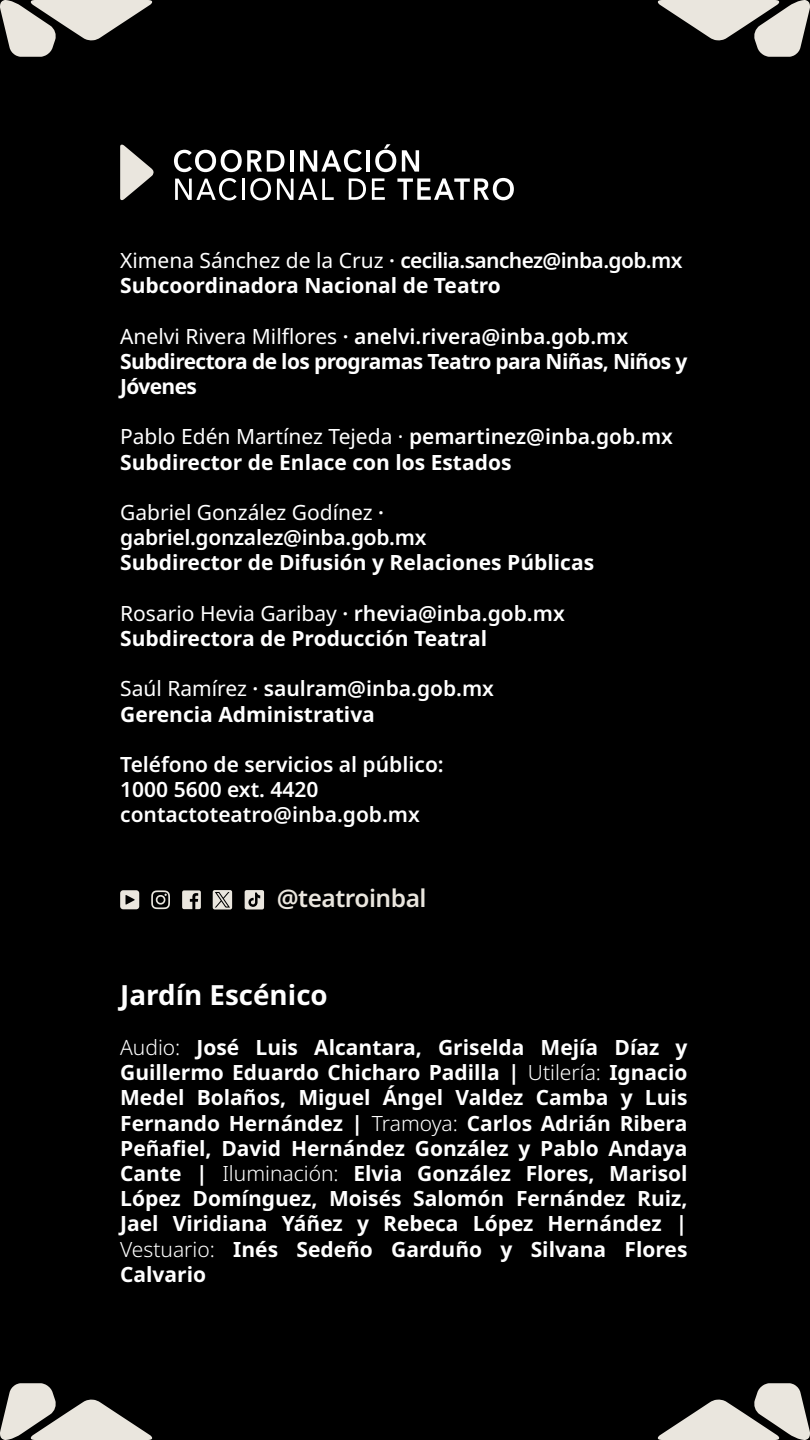
<style>
.page{position:relative;width:810px;height:1440px;background:#000}
.page>*{position:absolute;margin:0;border:0;box-sizing:border-box;transform-origin:0 0}
.t1{font:700 27.75px "Noto Sans";color:#fff}
.t2{font:600 24.45px "Noto Sans";letter-spacing:-.02em;color:#eae6de}
.t3{font:700 21px/25.2px "Noto Sans";color:#fff}
.t4{font:600 21px/25.2px "Noto Sans";color:#fff}
.t5{font:700 21px/25.2px "Noto Sans";letter-spacing:-.03em;color:#fff}
.s1{font-weight:400}
.s2{font-weight:600}
.s3{font-weight:300}
</style>
<div class="page">
<svg style="left:0;top:0;width:153px;height:57px"></svg>
<svg style="left:657px;top:0;width:153px;height:57px"></svg>
<svg style="left:657px;top:1383px;width:153px;height:57px"></svg>
<svg style="left:0;top:1383px;width:153px;height:57px"></svg>
<svg style="left:174px;top:150px;width:111px;height:22px"></svg>
<hr style="left:290px;top:150px;width:4px;height:22px;background:#fff">
<svg style="left:300px;top:150px;width:62px;height:22px"></svg>
<hr style="left:366px;top:150px;width:4px;height:22px;background:#fff">
<svg style="left:375px;top:144px;width:21px;height:28px"></svg>
<svg style="left:402px;top:150px;width:17px;height:22px"></svg>
<svg style="left:175px;top:178px;width:62px;height:22px"></svg>
<hr style="left:242px;top:179px;width:2px;height:21px;background:#fff">
<svg style="left:250px;top:178px;width:21px;height:22px"></svg>
<svg style="left:277px;top:179px;width:57px;height:21px"></svg>
<svg style="left:349px;top:178px;width:17px;height:22px"></svg>
<svg style="left:372px;top:178px;width:13px;height:22px"></svg>
<svg style="left:397px;top:178px;width:117px;height:22px"></svg>
<svg style="left:120px;top:144px;width:34px;height:56px"></svg>
<svg style="left:120px;top:890px;width:19px;height:19px"></svg>
<svg style="left:213px;top:890px;width:19px;height:19px"></svg>
<svg style="left:151px;top:890px;width:19px;height:19px"></svg>
<svg style="left:182px;top:890px;width:19px;height:19px"></svg>
<svg style="left:245px;top:890px;width:19px;height:19px"></svg>
<p class="t3" style="left:120px;top:248px;width:564px"><span class="s1">Ximena Sánchez de la Cruz</span> <span class="s2">· cecilia.sanchez@inba.gob.mx<br></span>Subcoordinadora Nacional de Teatro</p>
<p class="t5" style="left:120px;top:324px;width:569px"><span class="s1">Anelvi Rivera Milflores</span> <span class="s2">· anelvi.rivera@inba.gob.mx<br></span>Subdirectora de los programas Teatro para Niñas, Niños y<br>Jóvenes</p>
<p class="t3" style="left:120px;top:425px;width:554px"><span class="s1">Pablo Edén Martínez Tejeda ·</span> <span class="s2">pemartinez@inba.gob.mx<br></span>Subdirector de Enlace con los Estados</p>
<p class="t4" style="left:120px;top:500px;width:308px"><span class="s1">Gabriel González Godínez</span> · gabriel.gonzalez@inba.gob.mx</p>
<p class="t3" style="left:120px;top:551px;width:475px">Subdirector de Difusión y Relaciones Públicas</p>
<p class="t3" style="left:120px;top:601px;width:446px"><span class="s1">Rosario Hevia Garibay</span> <span class="s2">· rhevia@inba.gob.mx<br></span>Subdirectora de Producción Teatral</p>
<p class="t3" style="left:120px;top:677px;width:375px"><span class="s1">Saúl Ramírez</span> <span class="s2">· saulram@inba.gob.mx<br></span>Gerencia Administrativa</p>
<p class="t4" style="left:120px;top:752px;width:325px">Teléfono de servicios al público:<br>1000 5600 ext. 4420 contactoteatro@inba.gob.mx</p>
<p class="t2" style="left:277px;top:881px;width:151px">@teatroinbal</p>
<h1 class="t1" style="left:120px;top:975px;width:209px">Jardín Escénico</h1>
<p class="t3" style="left:120px;top:1035px;width:569px;text-align:justify"><span class="s3">Audio:</span> José Luis Alcantara, Griselda Mejía Díaz y Guillermo Eduardo Chicharo Padilla | <span class="s3">Utilería:</span> Ignacio Medel Bolaños, Miguel Ángel Valdez Camba y Luis Fernando Hernández | <span class="s3">Tramoya:</span> Carlos Adrián Ribera Peñafiel, David Hernández González y Pablo Andaya Cante | <span class="s3">Iluminación:</span> Elvia González Flores, Marisol López Domínguez, Moisés Salomón Fernández Ruiz, Jael Viridiana Yáñez y Rebeca López Hernández | <span class="s3">Vestuario:</span> Inés Sedeño Garduño y Silvana Flores Calvario</p>
</div>
